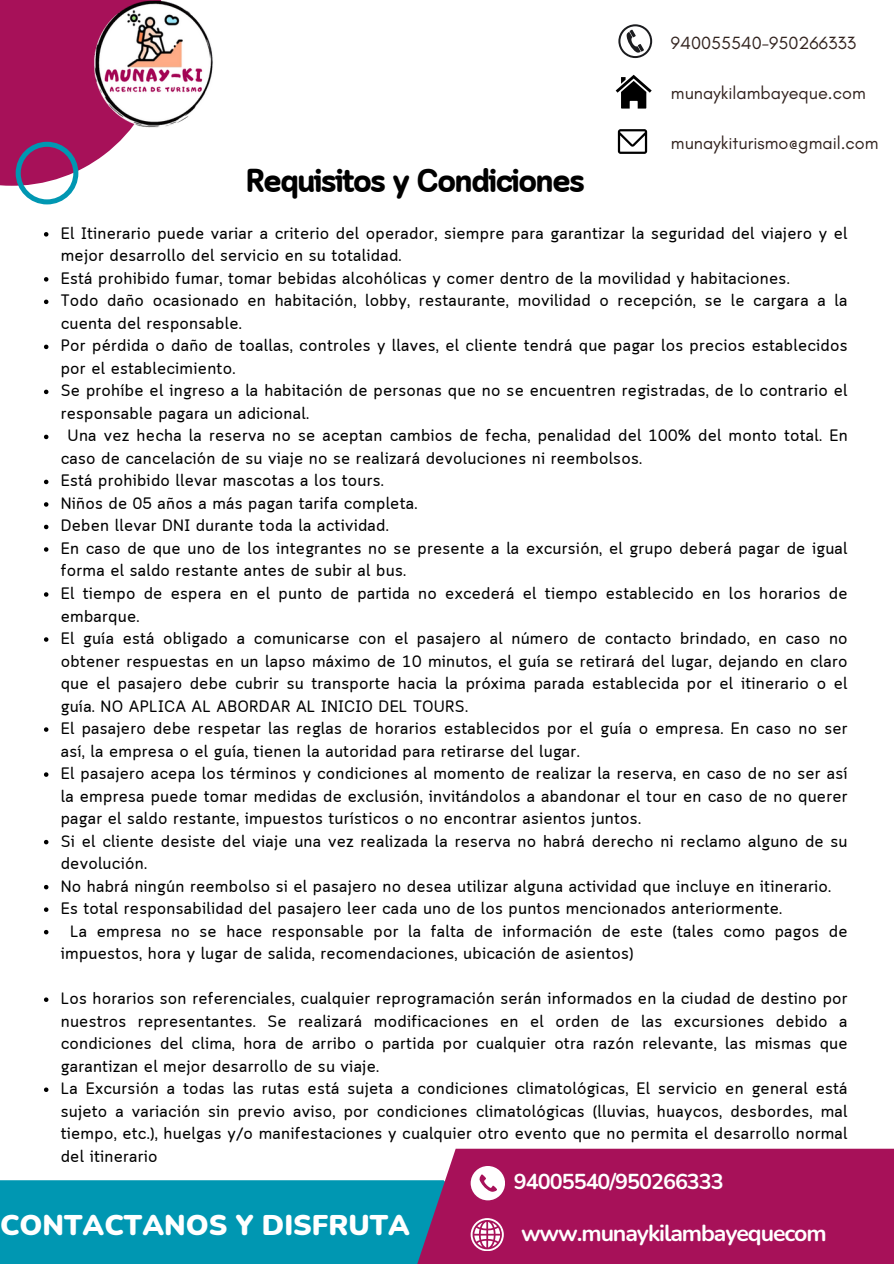
<style>
.page{position:relative;width:894px;height:1264px;background:#fff}
.page>*{position:absolute;margin:0;border:0;box-sizing:border-box;transform-origin:0 0}
.t1{font:700 33px "Cloud Soft";letter-spacing:-.06em;color:#000}
.t2{font:900 28.5px "Nunito";color:#fff}
.t3{font:700 23.1px "Nunito";letter-spacing:-.045em;color:#fff}
.t4{font:700 21.6px "Nunito";letter-spacing:-.045em;color:#fff}
.t5{font:18px "Glacial Indifference";color:#32231f}
.t6{font:16.5px/22.5px "Cloud Soft";letter-spacing:.015em;color:#000}
</style>
<div class="page">
<div style="left:0;top:1180px;width:567px;height:83px;background:#0097b2"></div>
<div style="left:412px;top:1148px;width:481px;height:115px;background:#a71159"></div>
<svg style="left:470px;top:1218px;width:33px;height:32px"></svg>
<div style="left:470px;top:1165px;width:35px;height:35px;background:#fff;border-radius:50%"></div>
<svg style="left:479px;top:1174px;width:17px;height:17px"></svg>
<svg style="left:0;top:0;width:131px;height:204px"></svg>
<img style="left:89px;top:0;width:124px;height:129px">
<svg style="left:44px;top:232px;width:4px;height:4px"></svg>
<svg style="left:44px;top:277px;width:4px;height:4px"></svg>
<svg style="left:44px;top:299px;width:4px;height:5px"></svg>
<svg style="left:44px;top:344px;width:4px;height:5px"></svg>
<svg style="left:44px;top:389px;width:4px;height:5px"></svg>
<svg style="left:44px;top:434px;width:4px;height:5px"></svg>
<svg style="left:44px;top:479px;width:4px;height:5px"></svg>
<svg style="left:44px;top:502px;width:4px;height:4px"></svg>
<svg style="left:44px;top:524px;width:4px;height:5px"></svg>
<svg style="left:44px;top:547px;width:4px;height:4px"></svg>
<svg style="left:44px;top:592px;width:4px;height:4px"></svg>
<svg style="left:44px;top:637px;width:4px;height:4px"></svg>
<svg style="left:44px;top:727px;width:4px;height:4px"></svg>
<svg style="left:44px;top:772px;width:4px;height:4px"></svg>
<svg style="left:44px;top:839px;width:4px;height:5px"></svg>
<svg style="left:44px;top:884px;width:4px;height:5px"></svg>
<svg style="left:44px;top:907px;width:4px;height:4px"></svg>
<svg style="left:44px;top:929px;width:4px;height:5px"></svg>
<svg style="left:44px;top:997px;width:4px;height:4px"></svg>
<svg style="left:44px;top:1087px;width:4px;height:4px"></svg>
<svg style="left:615px;top:75px;width:36px;height:34px"></svg>
<svg style="left:617px;top:129px;width:30px;height:25px"></svg>
<svg style="left:618px;top:24px;width:34px;height:34px"></svg>
<p class="t1" style="left:246px;top:162px;width:341px">Requisitos y Condiciones</p>
<p class="t5" style="left:670px;top:31px;width:187px">940055540-950266333</p>
<p class="t5" style="left:670px;top:82px;width:196px">munaykilambayeque.com</p>
<p class="t5" style="left:670px;top:132px;width:209px">munaykiturismo@gmail.com</p>
<p class="t6" style="left:61px;top:223px;width:788px">El Itinerario puede variar a criterio del operador, siempre para garantizar la seguridad del viajero y el mejor desarrollo del servicio en su totalidad.</p>
<p class="t6" style="left:61px;top:268px;width:730px">Está prohibido fumar, tomar bebidas alcohólicas y comer dentro de la movilidad y habitaciones.</p>
<p class="t6" style="left:61px;top:291px;width:788px">Todo daño ocasionado en habitación, lobby, restaurante, movilidad o recepción, se le cargara a la cuenta del responsable.</p>
<p class="t6" style="left:61px;top:336px;width:788px">Por pérdida o daño de toallas, controles y llaves, el cliente tendrá que pagar los precios establecidos por el establecimiento.</p>
<p class="t6" style="left:61px;top:381px;width:788px">Se prohíbe el ingreso a la habitación de personas que no se encuentren registradas, de lo contrario el responsable pagara un adicional.</p>
<p class="t6" style="left:61px;top:426px;width:788px;text-indent:7px">Una vez hecha la reserva no se aceptan cambios de fecha, penalidad del 100% del monto total. En caso de cancelación de su viaje no se realizará devoluciones ni reembolsos.</p>
<p class="t6" style="left:61px;top:471px;width:324px">Está prohibido llevar mascotas a los tours.</p>
<p class="t6" style="left:61px;top:493px;width:358px">Niños de 05 años a más pagan tarifa completa.</p>
<p class="t6" style="left:61px;top:516px;width:329px">Deben llevar DNI durante toda la actividad.</p>
<p class="t6" style="left:61px;top:538px;width:788px">En caso de que uno de los integrantes no se presente a la excursión, el grupo deberá pagar de igual forma el saldo restante antes de subir al bus.</p>
<p class="t6" style="left:61px;top:583px;width:788px">El tiempo de espera en el punto de partida no excederá el tiempo establecido en los horarios de embarque.</p>
<p class="t6" style="left:61px;top:628px;width:788px;text-align:justify">El guía está obligado a comunicarse con el pasajero al número de contacto brindado, en caso no obtener respuestas en un lapso máximo de 10 minutos, el guía se retirará del lugar, dejando en claro que el pasajero debe cubrir su transporte hacia la próxima parada establecida por el itinerario o el guía. NO APLICA AL ABORDAR AL INICIO DEL TOURS.</p>
<p class="t6" style="left:61px;top:718px;width:788px">El pasajero debe respetar las reglas de horarios establecidos por el guía o empresa. En caso no ser así, la empresa o el guía, tienen la autoridad para retirarse del lugar.</p>
<p class="t6" style="left:61px;top:763px;width:788px;text-align:justify">El pasajero acepa los términos y condiciones al momento de realizar la reserva, en caso de no ser así la empresa puede tomar medidas de exclusión, invitándolos a abandonar el tour en caso de no querer pagar el saldo restante, impuestos turísticos o no encontrar asientos juntos.</p>
<p class="t6" style="left:61px;top:831px;width:788px">Si el cliente desiste del viaje una vez realizada la reserva no habrá derecho ni reclamo alguno de su devolución.</p>
<p class="t6" style="left:61px;top:876px;width:771px">No habrá ningún reembolso si el pasajero no desea utilizar alguna actividad que incluye en itinerario.</p>
<p class="t6" style="left:61px;top:898px;width:722px">Es total responsabilidad del pasajero leer cada uno de los puntos mencionados anteriormente.</p>
<p class="t6" style="left:61px;top:921px;width:788px;text-indent:9px">La empresa no se hace responsable por la falta de información de este (tales como pagos de impuestos, hora y lugar de salida, recomendaciones, ubicación de asientos)</p>
<p class="t6" style="left:61px;top:988px;width:788px;text-align:justify">Los horarios son referenciales, cualquier reprogramación serán informados en la ciudad de destino por nuestros representantes. Se realizará modificaciones en el orden de las excursiones debido a condiciones del clima, hora de arribo o partida por cualquier otra razón relevante, las mismas que garantizan el mejor desarrollo de su viaje.</p>
<p class="t6" style="left:61px;top:1078px;width:788px;text-align:justify">La Excursión a todas las rutas está sujeta a condiciones climatológicas, El servicio en general está sujeto a variación sin previo aviso, por condiciones climatológicas (lluvias, huaycos, desbordes, mal tiempo, etc.), huelgas y/o manifestaciones y cualquier otro evento que no permita el desarrollo normal del itinerario</p>
<p class="t2" style="left:0;top:1206px;width:411px">CONTACTANOS Y DISFRUTA</p>
<h1 class="t4" style="left:514px;top:1167px;width:211px">94005540/950266333</h1>
<p class="t3" style="left:521px;top:1217px;width:307px">www.munaykilambayequecom</p>
</div>
